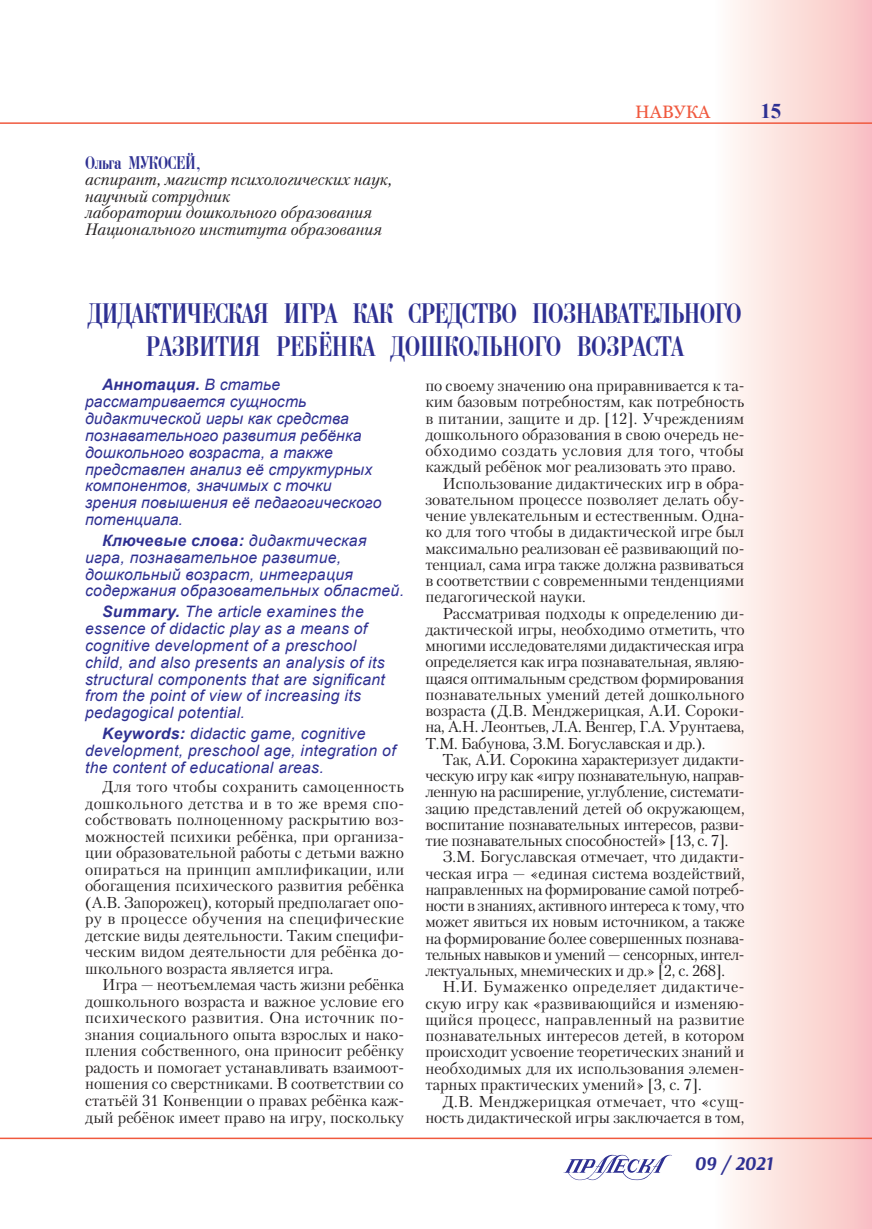
<style>
.page{position:relative;width:872px;height:1229px;background:#fff}
.page>*{position:absolute;margin:0;border:0;box-sizing:border-box;transform-origin:0 0}
.Заголовок{font:30px/33px "Bodoni Cond CTT";letter-spacing:-.01em;color:#2e3092;text-align:center}
.t1{font:700 21px "Times New Roman";color:#2e3092}
.Фамилия{font:19.5px "Bodoni Cond CTT";color:#2e3092}
.t2{font:italic 700 19.5px "Arsenal";color:#2e3092}
.Рубрика{font:18px "Georgia";color:#f0593e}
.Должность{font:italic 16.5px "Petersburg C";color:#231f20}
.Текст{font:15.75px/16.2px "Petersburg C";color:#231f20;text-align:justify}
.Наука{font:italic 15.75px/16.8px "Arial";letter-spacing:.02em;color:#2e3092}
.s1{font-weight:700}
</style>
<div class="page">
<div style="left:713px;top:0;width:159px;height:1229px;background:linear-gradient(to right,#fffffa,#f9c0c1)"></div>
<hr style="left:0;top:1137px;width:872px;height:2px;background:#f0593e">
<svg style="left:563px;top:1154px;width:109px;height:26px"></svg>
<hr style="left:0;top:122px;width:872px;height:2px;background:#f0593e">
<p class="Фамилия" style="left:85px;top:153px;width:118px">Ольга Мукосей,</p>
<p class="Должность" style="left:85px;top:170px;width:308px">аспирант, магистр психологических наук,</p>
<p class="Должность" style="left:85px;top:186px;width:147px">научный сотрудник</p>
<p class="Должность" style="left:85px;top:203px;width:288px">лаборатории дошкольного образования</p>
<p class="Должность" style="left:85px;top:219px;width:298px">Национального института образования</p>
<p class="Рубрика" style="left:635px;top:101px;width:76px">навука</p>
<p class="t1" style="left:760px;top:97px;width:22px">15</p>
<p class="Заголовок" style="left:88px;top:297px;width:654px">Дидактическая игра как средство познавательного развития ребЁнка дошкольного возраста</p>
<p class="Наука" style="left:85px;top:377px;width:298px;text-indent:17px"><span class="s1">Аннотация.</span> В статье рассматривается сущность дидактической игры как средства познавательного развития ребёнка дошкольного возраста, а также представлен анализ её структурных компонентов, значимых с точки зрения повышения её педагогического потенциала.</p>
<p class="Наука" style="left:85px;top:532px;width:320px;text-indent:17px"><span class="s1">Ключевые слова:</span> дидактическая игра, познавательное развитие, дошкольный возраст, интеграция содержания образовательных областей.</p>
<p class="Наука" style="left:85px;top:604px;width:301px;text-indent:17px"><span class="s1">Summary.</span> The article examines the essence of didactic play as a means of cognitive development of a preschool child, and also presents an analysis of its structural components that are significant from the point of view of increasing its pedagogical potential.</p>
<p class="Наука" style="left:85px;top:725px;width:312px;text-indent:17px"><span class="s1">Keywords:</span> didactic game, cognitive development, preschool age, integration of the content of educational areas.</p>
<p class="Текст" style="left:85px;top:778px;width:321px;text-indent:17px">Для того чтобы сохранить самоценность дошкольного детства и в то же время спо&shy;собствовать полноценному раскрытию воз&shy;можностей психики ребёнка, при организа&shy;ции образовательной работы с детьми важно опираться на принцип амплификации, или обогащения психического развития ребёнка (А.В. Запорожец), который предполагает опо&shy;ру в процессе обучения на специфические детские виды деятельности. Таким специфи&shy;ческим видом деятельности для ребёнка до&shy;школьного возраста является игра.</p>
<p class="Текст" style="left:85px;top:976px;width:320px;line-height:16.6px;text-indent:17px">Игра — неотъемлемая часть жизни ребёнка дошкольного возраста и важное условие его психического развития. Она источник по&shy;знания социального опыта взрослых и нако&shy;пления собственного, она приносит ребёнку радость и помогает устанавливать взаимоот&shy;ношения со сверстниками. В соответствии со статьёй 31 Конвенции о правах ребёнка каж&shy;дый ребёнок имеет право на игру, поскольку</p>
<p class="Текст" style="left:425px;top:377px;width:321px">по своему значению она приравнивается к та&shy;ким базовым потребностям, как потребность в питании, защите и др. [12]. Учреждениям дошкольного образования в свою очередь не&shy;обходимо создать условия для того, чтобы каждый ребёнок мог реализовать это право.</p>
<p class="Текст" style="left:425px;top:475px;width:320px;text-indent:17px">Использование дидактических игр в обра&shy;зовательном процессе позволяет делать обу&shy;чение увлекательным и естественным. Одна&shy;ко для того чтобы в дидактической игре был максимально реализован её развивающий по&shy;тенциал, сама игра также должна развиваться в соответствии с современными тенденциями педагогической науки.</p>
<p class="Текст" style="left:425px;top:605px;width:321px;text-indent:17px">Рассматривая подходы к определению ди&shy;дактической игры, необходимо отметить, что многими исследователями дидактическая игра определяется как игра познавательная, являю&shy;щаяся оптимальным средством формирования познавательных умений детей дошкольного возраста (Д.В. Менджерицкая, А.И. Сороки&shy;на, А.Н. Леонтьев, Л.А. Венгер, Г.А. Урунтаева, Т.М. Бабунова, З.М. Богуславская и др.).</p>
<p class="Текст" style="left:425px;top:751px;width:321px;text-indent:17px">Так, А.И. Сорокина характеризует дидакти&shy;ческую игру как «игру познавательную, направ&shy;ленную на расширение, углубление, системати&shy;зацию представлений детей об окружающем, воспитание познавательных интересов, разви&shy;тие познавательных способностей» [13, с. 7].</p>
<p class="Текст" style="left:425px;top:849px;width:321px;text-indent:17px">З.М. Богуславская отмечает, что дидакти&shy;ческая игра — «единая система воздействий, направленных на формирование самой потреб&shy;ности в знаниях, активного интереса к тому, что может явиться их новым источником, а также на формирование более совершенных познава&shy;тельных навыков и умений — сенсорных, интел&shy;лектуальных, мнемических и др.» [2, с. 268].</p>
<p class="Текст" style="left:425px;top:978px;width:321px;text-indent:17px">Н.И. Бумаженко определяет дидактиче&shy;скую игру как «развивающийся и изменяю&shy;щийся процесс, направленный на развитие познавательных интересов детей, в котором происходит усвоение теоретических знаний и необходимых для их использования элемен&shy;тарных практических умений» [3, с. 7].</p>
<p class="Текст" style="left:425px;top:1092px;width:320px;line-height:16.8px;text-align:right">Д.В. Менджерицкая отмечает, что «сущ&shy;ность дидактической игры заключается в том,</p>
<p class="t2" style="left:694px;top:1151px;width:80px">09 / 2021</p>
</div>
